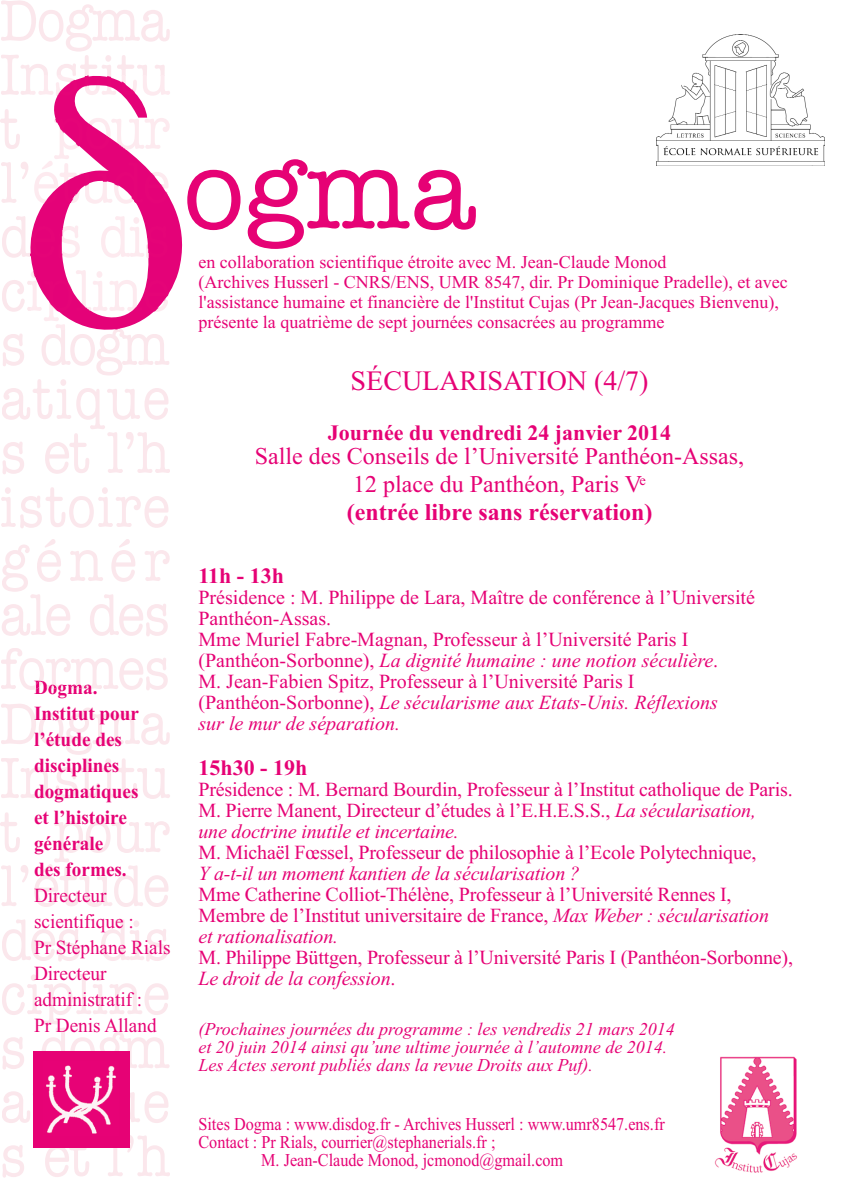
<style>
.page{position:relative;width:842px;height:1191px;background:#fff}
.page>*{position:absolute;margin:0;border:0;box-sizing:border-box;transform-origin:0 0}
.t1{font:500 110px "American Typewriter";color:#e60275}
.t2{font:28px "Times New Roman";color:#e60275}
.t3{font:24px/28px "Times New Roman";color:#e60275;text-align:center}
.t4{font:700 22px "Times New Roman";color:#e60275}
.t5{font:20px/21px "Times New Roman";letter-spacing:-.01em;color:#e60275}
.t6{font:700 20px/26px "Times New Roman";color:#e60275;scale:.96 1}
.t7{font:20px/26px "Times New Roman";letter-spacing:-.01em;color:#e60275;scale:.96 1}
.t8{font:italic 20px "Times New Roman";letter-spacing:-.01em;color:#e60275}
.t9{font:18px/20px "Times New Roman";color:#e60275}
.t10{font:italic 18px/18px "Times New Roman";color:#e60275}
.t11{font:18px "Times New Roman";color:#e60275;scale:.9 1}
.s1{font-weight:700}
.s2{font-style:italic}
</style>
<div class="page">
<svg style="left:1px;top:704px;width:162px;height:95px"></svg>
<svg style="left:0;top:812px;width:170px;height:95px"></svg>
<svg style="left:2px;top:919px;width:166px;height:42px"></svg>
<svg style="left:2px;top:973px;width:168px;height:204px"></svg>
<img style="left:714px;top:1056px;width:83px;height:117px">
<img style="left:656px;top:34px;width:168px;height:132px">
<svg style="left:1px;top:0;width:181px;height:474px"></svg>
<svg style="left:1px;top:487px;width:167px;height:41px"></svg>
<svg style="left:2px;top:539px;width:168px;height:97px"></svg>
<svg style="left:1px;top:648px;width:142px;height:42px"></svg>
<svg style="left:36px;top:681px;width:55px;height:8px"></svg>
<div style="left:33px;top:1050px;width:96px;height:97px;background:#e60275"></div>
<img style="left:46px;top:1065px;width:70px;height:69px">
<p class="t6" style="left:34px;top:676px;width:111px">Dogma.<br>Institut pour l’étude des disciplines dogmatiques et l’histoire générale<br>des formes.</p>
<p class="t7" style="left:34px;top:884px;width:144px">Directeur scientifique :<br>Pr Stéphane Rials<br>Directeur administratif :<br>Pr Denis Alland</p>
<h1 class="t1" style="left:183px;top:151px;width:295px">ogma</h1>
<p class="t9" style="left:198px;top:253px;width:591px">en collaboration scientifique étroite avec M. Jean-Claude Monod<br>(Archives Husserl - CNRS/ENS, UMR 8547, dir. Pr Dominique Pradelle), et avec l'assistance humaine et financière de l'Institut Cujas (Pr Jean-Jacques Bienvenu), présente la quatrième de sept journées consacrées au programme</p>
<h2 class="t2" style="left:351px;top:370px;width:299px">SÉCULARISATION (4/7)</h2>
<p class="t4" style="left:328px;top:426px;width:345px">Journée du vendredi 24 janvier 2014</p>
<p class="t3" style="left:255px;top:445px;width:491px">Salle des Conseils de l’Université Panthéon-Assas,<br>12 place du Panthéon, Paris V<sup>e<br></sup><span class="s1">(entrée libre sans réservation)</span></p>
<p class="t4" style="left:198px;top:568px;width:87px">11h - 13h</p>
<p class="t5" style="left:198px;top:588px;width:558px">Présidence : M. Philippe de Lara, Maître de conférence à l’Université Panthéon-Assas.<br>Mme Muriel Fabre-Magnan, Professeur à l’Université Paris I (Panthéon-Sorbonne), <span class="s2">La dignité humaine : une notion séculière</span>.<br>M. Jean-Fabien Spitz, Professeur à l’Université Paris I (Panthéon-Sorbonne), <span class="s2">Le sécularisme aux Etats-Unis. Réflexions<br>sur le mur de séparation.</span></p>
<p class="t4" style="left:198px;top:760px;width:110px">15h30 - 19h</p>
<p class="t5" style="left:198px;top:780px;width:596px">Présidence : M. Bernard Bourdin, Professeur à l’Institut catholique de Paris.<br>M. Pierre Manent, Directeur d’études à l’E.H.E.S.S., <span class="s2">La sécularisation,<br>une doctrine inutile et incertaine.</span></p>
<p class="t5" style="left:198px;top:843px;width:559px">M. Michaël Fœssel, Professeur de philosophie à l’Ecole Polytechnique,</p>
<p class="t8" style="left:198px;top:865px;width:383px">Y a-t-il un moment kantien de la sécularisation ?</p>
<p class="t5" style="left:198px;top:885px;width:572px">Mme Catherine Colliot-Thélène, Professeur à l’Université Rennes I,<br>Membre de l’Institut universitaire de France, <span class="s2">Max Weber : sécularisation et rationalisation.</span></p>
<p class="t5" style="left:198px;top:948px;width:596px">M. Philippe Büttgen, Professeur à l’Université Paris I (Panthéon-Sorbonne),<br><span class="s2">Le droit de la confession</span>.</p>
<p class="t10" style="left:198px;top:1021px;width:478px">(Prochaines journées du programme : les vendredis 21 mars 2014 et 20 juin 2014 ainsi qu’une ultime journée à l’automne de 2014.<br>Les Actes seront publiés dans la revue Droits aux Puf).</p>
<p class="t11" style="left:198px;top:1117px;width:520px">Sites Dogma : www.disdog.fr - Archives Husserl : www.umr8547.ens.fr</p>
<p class="t11" style="left:198px;top:1135px;width:332px">Contact : Pr Rials, courrier@stephanerials.fr ;</p>
<p class="t11" style="left:261px;top:1153px;width:337px">M. Jean-Claude Monod, jcmonod@gmail.com</p>
</div>
